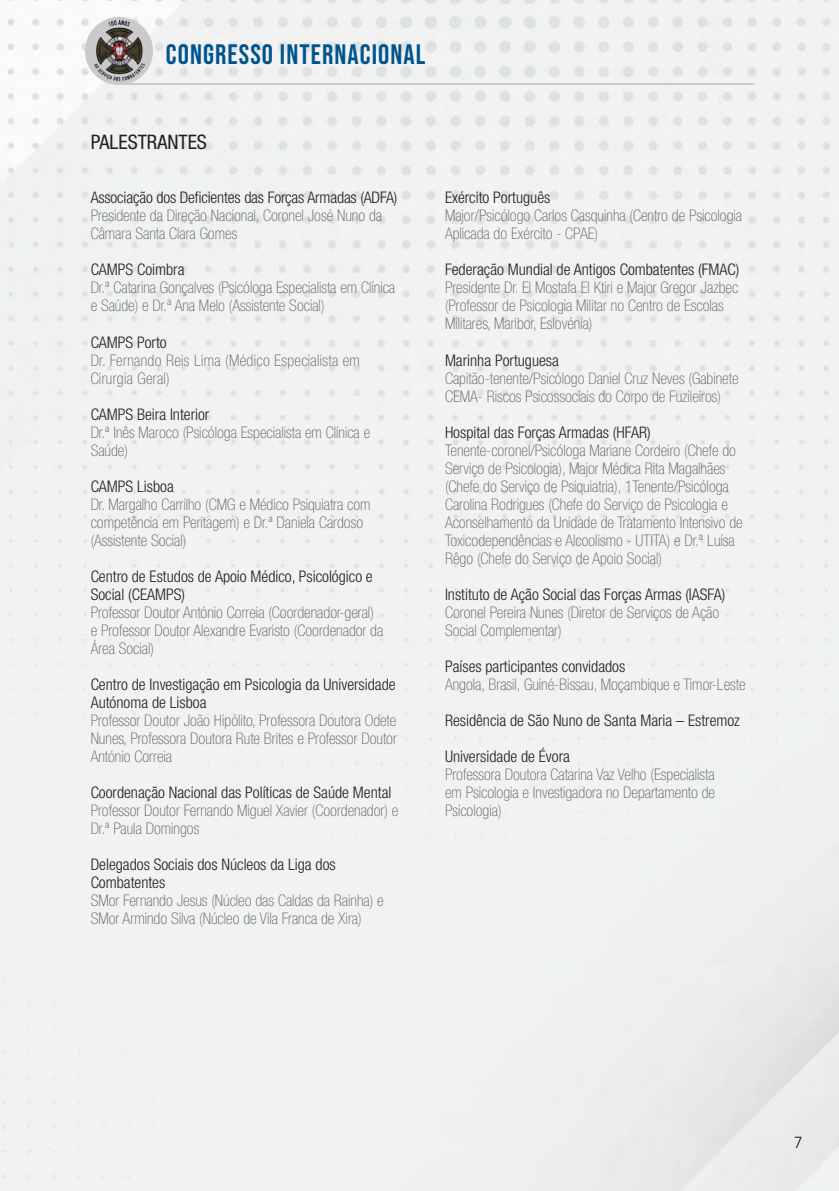
<style>
.page{position:relative;width:839px;height:1191px;background:#fff}
.page>*{position:absolute;margin:0;border:0;box-sizing:border-box;transform-origin:0 0}
.t1{font:28px "Bebas Neue";letter-spacing:.04em;color:#00548e}
.t2{font:condensed 20px "Helvetica Neue LT Std";color:#231f20}
.t3{font:100 condensed 16px/18px "Helvetica Neue LT Std";color:#606465}
.t4{font:300 condensed 16px/18px "Helvetica Neue LT Std";color:#231f20}
.t5{font:100 condensed 16px/18px "Helvetica Neue LT Std";letter-spacing:.02em;color:#606465}
.t6{font:16px "Samsung One 400";color:#231f20}
</style>
<div class="page">
<hr style="left:117px;top:83px;width:637px;height:2px;background:#cac9cb">
<img style="left:85px;top:17px;width:68px;height:68px;border-radius:34px">
<p class="t1" style="left:166px;top:38px;width:261px">CONGRESSO INTERNACIONAL</p>
<p class="t2" style="left:91px;top:131px;width:118px">PALESTRANTES</p>
<p class="t4" style="left:91px;top:189px;width:308px">Associação dos Deficientes das Forças Armadas (ADFA)</p>
<p class="t3" style="left:91px;top:207px;width:293px">Presidente da Direção Nacional, Coronel José Nuno da<br>Câmara Santa Clara Gomes</p>
<p class="t4" style="left:91px;top:261px;width:95px">CAMPS Coimbra</p>
<p class="t3" style="left:91px;top:279px;width:306px">Dr.ª Catarina Gonçalves (Psicóloga Especialista em Clínica e Saúde) e Dr.ª Ana Melo (Assistente Social)</p>
<p class="t4" style="left:91px;top:333px;width:78px">CAMPS Porto</p>
<p class="t5" style="left:91px;top:351px;width:271px">Dr. Fernando Reis Lima (Médico Especialista em<br>Cirurgia Geral)</p>
<p class="t4" style="left:91px;top:405px;width:120px">CAMPS Beira Interior</p>
<p class="t3" style="left:91px;top:423px;width:281px">Dr.ª Inês Maroco (Psicóloga Especialista em Clínica e<br>Saúde)</p>
<p class="t4" style="left:91px;top:477px;width:85px">CAMPS Lisboa</p>
<p class="t3" style="left:91px;top:495px;width:281px">Dr. Margalho Carrilho (CMG e Médico Psiquiatra com competência em Peritagem) e Dr.ª Daniela Cardoso (Assistente Social)</p>
<p class="t4" style="left:91px;top:567px;width:284px">Centro de Estudos de Apoio Médico, Psicológico e<br>Social (CEAMPS)</p>
<p class="t3" style="left:91px;top:603px;width:294px">Professor Doutor António Correia (Coordenador-geral) e Professor Doutor Alexandre Evaristo (Coordenador da<br>Área Social)</p>
<p class="t4" style="left:91px;top:675px;width:306px">Centro de Investigação em Psicologia da Universidade<br>Autónoma de Lisboa</p>
<p class="t3" style="left:91px;top:711px;width:308px;text-align:justify">Professor Doutor João Hipólito, Professora Doutora Odete Nunes, Professora Doutora Rute Brites e Professor Doutor António Correia</p>
<p class="t4" style="left:91px;top:783px;width:302px">Coordenação Nacional das Políticas de Saúde Mental</p>
<p class="t3" style="left:91px;top:801px;width:309px">Professor Doutor Fernando Miguel Xavier (Coordenador) e<br>Dr.ª Paula Domingos</p>
<p class="t4" style="left:91px;top:855px;width:247px">Delegados Sociais dos Núcleos da Liga dos<br>Combatentes</p>
<p class="t3" style="left:91px;top:891px;width:295px">SMor Fernando Jesus (Núcleo das Caldas da Rainha) e<br>SMor Armindo Silva (Núcleo de Vila Franca de Xira)</p>
<p class="t4" style="left:445px;top:189px;width:107px">Exército Português</p>
<p class="t3" style="left:445px;top:207px;width:299px">Major/Psicólogo Carlos Casquinha (Centro de Psicologia<br>Aplicada do Exército - CPAE)</p>
<p class="t4" style="left:445px;top:261px;width:296px">Federação Mundial de Antigos Combatentes (FMAC)</p>
<p class="t3" style="left:445px;top:279px;width:295px">Presidente Dr. El Mostafa El Ktiri e Major Gregor Jazbec (Professor de Psicologia Militar no Centro de Escolas<br>Militares, Maribor, Eslovénia)</p>
<p class="t4" style="left:445px;top:351px;width:116px">Marinha Portuguesa</p>
<p class="t3" style="left:445px;top:369px;width:295px">Capitão-tenente/Psicólogo Daniel Cruz Neves (Gabinete<br>CEMA- Riscos Psicossociais do Corpo de Fuzileiros)</p>
<p class="t4" style="left:445px;top:423px;width:207px">Hospital das Forças Armadas (HFAR)</p>
<p class="t3" style="left:445px;top:441px;width:299px">Tenente-coronel/Psicóloga Mariane Cordeiro (Chefe do Serviço de Psicologia), Major Médica Rita Magalhães (Chefe do Serviço de Psiquiatria), 1Tenente/Psicóloga Carolina Rodrigues (Chefe do Serviço de Psicologia e Aconselhamento da Unidade de Tratamento Intensivo de Toxicodependências e Alcoolismo - UTITA) e Dr.ª Luísa Rêgo (Chefe do Serviço de Apoio Social)</p>
<p class="t4" style="left:445px;top:585px;width:282px">Instituto de Ação Social das Forças Armas (IASFA)</p>
<p class="t3" style="left:445px;top:603px;width:276px">Coronel Pereira Nunes (Diretor de Serviços de Ação<br>Social Complementar)</p>
<p class="t4" style="left:445px;top:657px;width:182px">Países participantes convidados</p>
<p class="t3" style="left:445px;top:675px;width:302px">Angola, Brasil, Guiné-Bissau, Moçambique e Timor-Leste</p>
<p class="t4" style="left:445px;top:711px;width:296px">Residência de São Nuno de Santa Maria – Estremoz</p>
<p class="t4" style="left:445px;top:747px;width:126px">Universidade de Évora</p>
<p class="t3" style="left:445px;top:765px;width:272px;text-align:justify">Professora Doutora Catarina Vaz Velho (Especialista em Psicologia e Investigadora no Departamento de Psicologia)</p>
<p class="t6" style="left:794px;top:1131px;width:9px">7</p>
</div>
